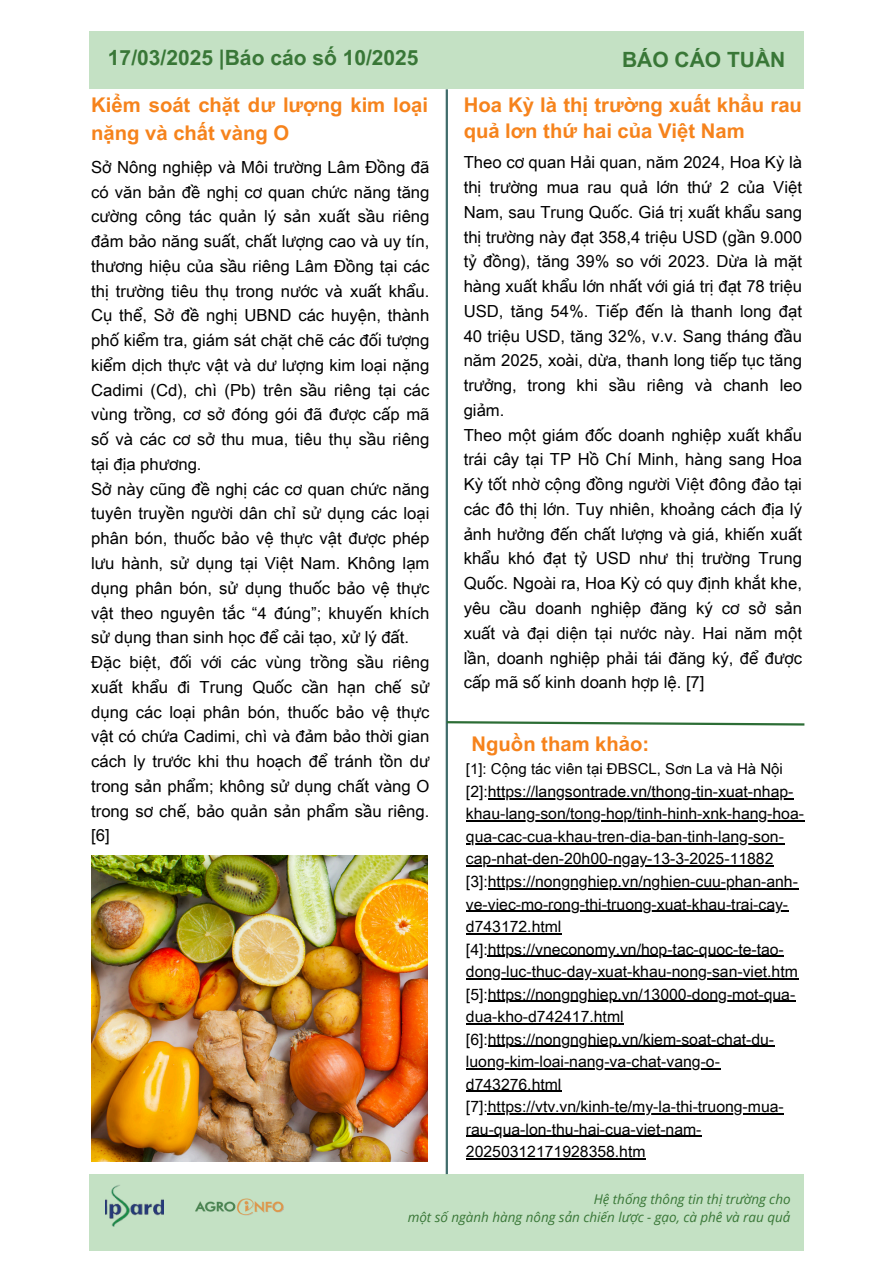
<style>
.page{position:relative;width:894px;height:1264px;background:#fff}
.page>*{position:absolute;margin:0;border:0;box-sizing:border-box;transform-origin:0 0}
.t1{font:700 21px "Arial Unicode MS";color:#397737}
.t2{font:700 20.25px/28.2px "Arial Unicode MS";color:#f6831c}
.t3{font:16.65px/24.8px "Arial Unicode MS";color:#000}
.t4{font:15.75px/22.5px "Arial Unicode MS";color:#000}
.t5{font:15px "Arial Unicode MS";color:#000}
.t6{font:italic 13.35px "Open Sans";color:#397737}
</style>
<div class="page">
<div style="left:89px;top:31px;width:715px;height:58px;background:#c4e1c4"></div>
<div style="left:89px;top:1174px;width:714px;height:76px;background:#c4e1c4"></div>
<img style="left:105px;top:1185px;width:58px;height:41px">
<img style="left:195px;top:1198px;width:89px;height:18px">
<hr style="left:445px;top:89px;width:3px;height:1085px;background:#406c6b">
<svg style="left:445px;top:720px;width:360px;height:6px"></svg>
<hr style="left:487px;top:798px;width:306px;height:1px;background:#000">
<hr style="left:466px;top:820px;width:338px;height:1px;background:#000">
<hr style="left:466px;top:843px;width:317px;height:1px;background:#000">
<hr style="left:466px;top:865px;width:307px;height:1px;background:#000">
<hr style="left:487px;top:888px;width:310px;height:1px;background:#000">
<hr style="left:466px;top:910px;width:322px;height:1px;background:#000">
<hr style="left:466px;top:933px;width:95px;height:1px;background:#000">
<hr style="left:487px;top:955px;width:296px;height:1px;background:#000">
<hr style="left:466px;top:978px;width:331px;height:1px;background:#000">
<hr style="left:487px;top:1000px;width:308px;height:1px;background:#000">
<hr style="left:466px;top:1023px;width:157px;height:1px;background:#000">
<hr style="left:487px;top:1045px;width:287px;height:1px;background:#000">
<hr style="left:466px;top:1068px;width:253px;height:1px;background:#000">
<hr style="left:466px;top:1090px;width:95px;height:1px;background:#000">
<hr style="left:487px;top:1113px;width:296px;height:1px;background:#000">
<hr style="left:466px;top:1135px;width:235px;height:1px;background:#000">
<hr style="left:466px;top:1158px;width:179px;height:1px;background:#000">
<img style="left:91px;top:855px;width:337px;height:306px">
<h1 class="t1" style="left:108px;top:42px;width:312px">17/03/2025 |Báo cáo số 10/2025</h1>
<h2 class="t1" style="left:622px;top:45px;width:165px">BÁO CÁO TUẦN</h2>
<p class="t2" style="left:91px;top:90px;width:338px">Kiểm soát chặt dư lượng kim loại nặng và chất vàng O</p>
<p class="t3" style="left:91px;top:154px;width:339px">Sở Nông nghiệp và Môi trường Lâm Đồng đã có văn bản đề nghị cơ quan chức năng tăng cường công tác quản lý sản xuất sầu riêng đảm bảo năng suất, chất lượng cao và uy tín, thương hiệu của sầu riêng Lâm Đồng tại các thị trường tiêu thụ trong nước và xuất khẩu.<br>Cụ thể, Sở đề nghị UBND các huyện, thành phố kiểm tra, giám sát chặt chẽ các đối tượng kiểm dịch thực vật và dư lượng kim loại nặng Cadimi (Cd), chì (Pb) trên sầu riêng tại các vùng trồng, cơ sở đóng gói đã được cấp mã số và các cơ sở thu mua, tiêu thụ sầu riêng tại địa phương.<br>Sở này cũng đề nghị các cơ quan chức năng tuyên truyền người dân chỉ sử dụng các loại phân bón, thuốc bảo vệ thực vật được phép lưu hành, sử dụng tại Việt Nam. Không lạm dụng phân bón, sử dụng thuốc bảo vệ thực vật theo nguyên tắc “4 đúng”; khuyến khích sử dụng than sinh học để cải tạo, xử lý đất.<br>Đặc biệt, đối với các vùng trồng sầu riêng xuất khẩu đi Trung Quốc cần hạn chế sử dụng các loại phân bón, thuốc bảo vệ thực vật có chứa Cadimi, chì và đảm bảo thời gian cách ly trước khi thu hoạch để tránh tồn dư trong sản phẩm; không sử dụng chất vàng O trong sơ chế, bảo quản sản phẩm sầu riêng. [6]</p>
<p class="t2" style="left:463px;top:91px;width:339px;line-height:25.8px">Hoa Kỳ là thị trường xuất khẩu rau quả lơn thứ hai của Việt Nam</p>
<p class="t3" style="left:463px;top:149px;width:340px">Theo cơ quan Hải quan, năm 2024, Hoa Kỳ là thị trường mua rau quả lớn thứ 2 của Việt Nam, sau Trung Quốc. Giá trị xuất khẩu sang thị trường này đạt 358,4 triệu USD (gần 9.000 tỷ đồng), tăng 39% so với 2023. Dừa là mặt hàng xuất khẩu lớn nhất với giá trị đạt 78 triệu USD, tăng 54%. Tiếp đến là thanh long đạt 40 triệu USD, tăng 32%, v.v. Sang tháng đầu năm 2025, xoài, dừa, thanh long tiếp tục tăng trưởng, trong khi sầu riêng và chanh leo giảm.<br>Theo một giám đốc doanh nghiệp xuất khẩu trái cây tại TP Hồ Chí Minh, hàng sang Hoa Kỳ tốt nhờ cộng đồng người Việt đông đảo tại các đô thị lớn. Tuy nhiên, khoảng cách địa lý ảnh hưởng đến chất lượng và giá, khiến xuất khẩu khó đạt tỷ USD như thị trường Trung Quốc. Ngoài ra, Hoa Kỳ có quy định khắt khe, yêu cầu doanh nghiệp đăng ký cơ sở sản xuất và đại diện tại nước này. Hai năm một lần, doanh nghiệp phải tái đăng ký, để được cấp mã số kinh doanh hợp lệ. [7]</p>
<p class="t2" style="left:471px;top:728px;width:179px">Nguồn tham khảo:</p>
<p class="t5" style="left:466px;top:758px;width:318px">[1]: Cộng tác viên tại ĐBSCL, Sơn La và Hà Nội</p>
<p class="t4" style="left:466px;top:779px;width:329px">[2]:https://langsontrade.vn/thong-tin-xuat-nhap-</p>
<h2 class="t4" style="left:466px;top:802px;width:339px">khau-lang-son/tong-hop/tinh-hinh-xnk-hang-hoa-</h2>
<h3 class="t4" style="left:466px;top:824px;width:319px">qua-cac-cua-khau-tren-dia-ban-tinh-lang-son-</h3>
<p class="t4" style="left:466px;top:847px;width:333px">cap-nhat-den-20h00-ngay-13-3-2025-11882 [3]:https://nongnghiep.vn/nghien-cuu-phan-anh-</p>
<p class="t4" style="left:466px;top:892px;width:323px">ve-viec-mo-rong-thi-truong-xuat-khau-trai-cay&shy;d743172.html [4]:https://vneconomy.vn/hop-tac-quoc-te-tao-</p>
<p class="t4" style="left:466px;top:959px;width:333px">dong-luc-thuc-day-xuat-khau-nong-san-viet.htm [5]:https://nongnghiep.vn/13000-dong-mot-qua-</p>
<p class="t4" style="left:466px;top:1004px;width:310px">dua-kho-d742417.html [6]:https://nongnghiep.vn/kiem-soat-chat-du-</p>
<p class="t4" style="left:466px;top:1049px;width:319px">luong-kim-loai-nang-va-chat-vang-o&shy;d743276.html [7]:https://vtv.vn/kinh-te/my-la-thi-truong-mua-</p>
<p class="t4" style="left:466px;top:1117px;width:237px">rau-qua-lon-thu-hai-cua-viet-nam-<br>20250312171928358.htm</p>
<h2 class="t6" style="left:593px;top:1189px;width:198px">Hệ thống thông tin thị trường cho</h2>
<h3 class="t6" style="left:407px;top:1207px;width:384px">một số ngành hàng nông sản chiến lược - gạo, cà phê và rau quả</h3>
</div>
